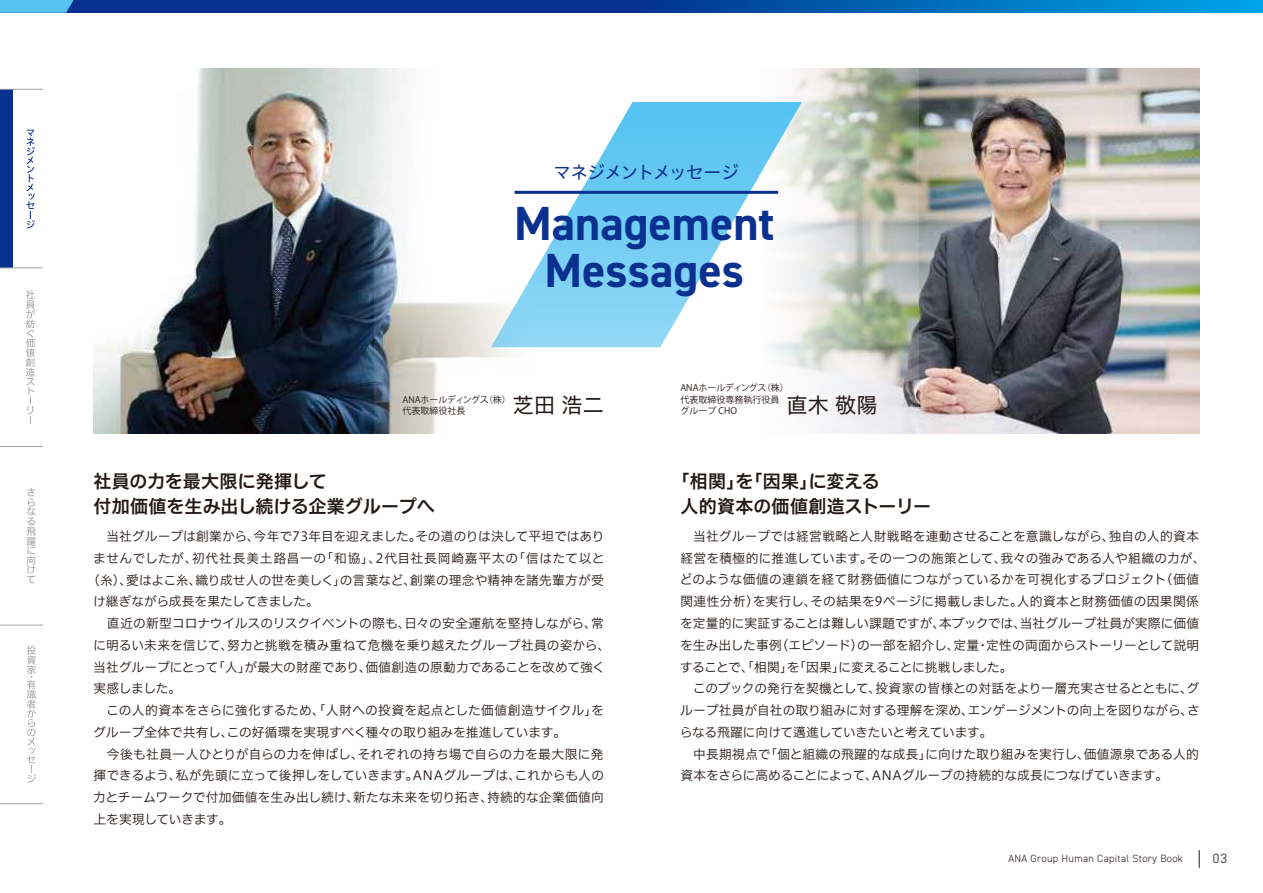
<style>
.page{position:relative;width:1263px;height:893px;background:#fff}
.page>*{position:absolute;margin:0;border:0;box-sizing:border-box;transform-origin:0 0}
.t1{font:700 48px/47.2px "DIN2014";color:#0b3190;text-align:center}
.t2{font:21px "Hiragino UD Sans F Std N W4";letter-spacing:.02em;color:#221815}
.t3{font:18px/25.5px "Hiragino UD Sans F Std N W6";color:#221815}
.t4{font:18px "Hiragino UD Sans Std N W4";letter-spacing:-.065em;color:#0b3190}
.t5{font:300 13.5px "DIN2014";color:#221815}
.t6{font:12.75px/21.8px "Hiragino UD Sans F Std N W3";color:#221815}
.t7{font:12.75px "Hiragino UD Sans F Std N W3";letter-spacing:.05em;color:#221815}
.t8{font:12.75px "Hiragino UD Sans F Std N W3";letter-spacing:-.02em;color:#221815}
.t9{font:12.75px "Hiragino UD Sans F Std N W3";letter-spacing:-.03em;color:#221815}
.t10{font:300 10.5px "DIN2014";letter-spacing:.03em;color:#221815}
.t11{font:9.75px "Hiragino UD Sans F Std N W4";color:#9fa0a0}
.t12{font:9px/11.2px "Koz Go Pr 6 N";color:#221815}
</style>
<div class="page">
<img style="left:94px;top:68px;width:280px;height:366px">
<img style="left:918px;top:68px;width:281px;height:366px">
<svg style="left:374px;top:68px;width:544px;height:366px"></svg>
<div style="left:0;top:89px;width:13px;height:179px;background:#0b3190"></div>
<hr style="left:0;top:89px;width:43px;height:1px;background:#9fa0a0">
<hr style="left:0;top:268px;width:43px;height:1px;background:#9fa0a0">
<hr style="left:0;top:446px;width:43px;height:1px;background:#9fa0a0">
<hr style="left:0;top:625px;width:43px;height:1px;background:#9fa0a0">
<hr style="left:0;top:803px;width:43px;height:1px;background:#9fa0a0">
<svg style="left:26px;top:130px;width:9px;height:98px"></svg>
<svg style="left:26px;top:290px;width:9px;height:134px"></svg>
<svg style="left:27px;top:646px;width:9px;height:137px"></svg>
<svg style="left:81px;top:0;width:1182px;height:13px;background:#0550a6"></svg>
<svg style="left:0;top:0;width:81px;height:13px"></svg>
<svg style="left:1199px;top:850px;width:1px;height:17px"></svg>
<svg style="left:491px;top:102px;width:311px;height:245px"></svg>
<hr style="left:514px;top:191px;width:264px;height:3px;background:#0b3190">
<p class="t11" style="left:27px;top:485px;width:11px">さ</p>
<p class="t11" style="left:27px;top:495px;width:11px">ら</p>
<p class="t11" style="left:27px;top:504px;width:11px">な</p>
<p class="t11" style="left:27px;top:514px;width:11px">る</p>
<p class="t11" style="left:27px;top:524px;width:11px">飛</p>
<p class="t11" style="left:27px;top:533px;width:11px">躍</p>
<p class="t11" style="left:27px;top:543px;width:11px">に</p>
<p class="t11" style="left:27px;top:553px;width:11px">向</p>
<p class="t11" style="left:27px;top:562px;width:11px">け</p>
<p class="t11" style="left:27px;top:572px;width:11px">て</p>
<h3 class="t4" style="left:553px;top:158px;width:187px">マネジメントメッセージ</h3>
<h1 class="t1" style="left:514px;top:199px;width:262px">Management<br>Messages</h1>
<p class="t12" style="left:402px;top:394px;width:110px">ANAホールディングス（株）代表取締役社長</p>
<h2 class="t2" style="left:513px;top:390px;width:93px">芝田 浩二</h2>
<p class="t12" style="left:680px;top:383px;width:110px">ANAホールディングス（株）代表取締役専務執行役員グループ CHO</p>
<h2 class="t2" style="left:786px;top:390px;width:93px">直木 敬陽</h2>
<h3 class="t3" style="left:94px;top:467px;width:343px">社員の力を最大限に発揮して<br>付加価値を生み出し続ける企業グループへ</h3>
<p class="t6" style="left:106px;top:525px;width:500px">当社グループは創業から、今年で73年目を迎えました。その道のりは決して平坦ではあり</p>
<p class="t7" style="left:93px;top:548px;width:513px">ませんでしたが、初代社長美土路昌一の「和協」、2代目社長岡崎嘉平太の「信はたて以と</p>
<p class="t6" style="left:87px;top:568px;width:518px">（糸）、愛はよこ糸、織り成せ人の世を美しく」の言葉など、創業の理念や精神を諸先輩方が受</p>
<p class="t8" style="left:93px;top:592px;width:227px">け継ぎながら成長を果たしてきました。</p>
<p class="t6" style="left:94px;top:612px;width:512px">　直近の新型コロナウイルスのリスクイベントの際も、日々の安全運航を堅持しながら、常</p>
<p class="t6" style="left:93px;top:633px;width:518px">に明るい未来を信じて、努力と挑戦を積み重ねて危機を乗り越えたグループ社員の姿から、</p>
<p class="t6" style="left:93px;top:655px;width:513px">当社グループにとって「人」が最大の財産であり、価値創造の原動力であることを改めて強く</p>
<p class="t6" style="left:94px;top:677px;width:89px">実感しました。</p>
<p class="t6" style="left:106px;top:699px;width:499px">この人的資本をさらに強化するため、「人財への投資を起点とした価値創造サイクル」を</p>
<p class="t6" style="left:93px;top:720px;width:474px">グループ全体で共有し、この好循環を実現すべく種々の取り組みを推進しています。</p>
<p class="t6" style="left:94px;top:742px;width:512px">　今後も社員一人ひとりが自らの力を伸ばし、それぞれの持ち場で自らの力を最大限に発</p>
<p class="t6" style="left:94px;top:764px;width:512px">揮できるよう、私が先頭に立って後押しをしていきます。ANAグループは、これからも人の</p>
<p class="t6" style="left:93px;top:786px;width:512px">力とチームワークで付加価値を生み出し続け、新たな未来を切り拓き、持続的な企業価値向</p>
<p class="t9" style="left:94px;top:809px;width:139px">上を実現していきます。</p>
<h3 class="t3" style="left:680px;top:467px;width:252px;text-indent:-9px">「相関」を「因果」に変える<br>人的資本の価値創造ストーリー</h3>
<p class="t6" style="left:680px;top:525px;width:527px;text-indent:14px">当社グループでは経営戦略と人財戦略を連動させることを意識しながら、独自の人的資本経営を積極的に推進しています。その一つの施策として、我々の強みである人や組織の力が、どのような価値の連鎖を経て財務価値につながっているかを可視化するプロジェクト(価値関連性分析)を実行し、その結果を9ページに掲載しました。人的資本と財務価値の因果関係を定量的に実証することは難しい課題ですが、本ブックでは、当社グループ社員が実際に価値を生み出した事例(エピソード)の一部を紹介し、定量・定性の両面からストーリーとして説明することで、「相関」を「因果」に変えることに挑戦しました。</p>
<p class="t6" style="left:680px;top:677px;width:521px;text-indent:13px">このブックの発行を契機として、投資家の皆様との対話をより一層充実させるとともに、グループ社員が自社の取り組みに対する理解を深め、エンゲージメントの向上を図りながら、さらなる飛躍に向けて邁進していきたいと考えています。<br>　中長期視点で「個と組織の飛躍的な成長」に向けた取り組みを実行し、価値源泉である人的資本をさらに高めることによって、ANAグループの持続的な成長につなげていきます。</p>
<p class="t10" style="left:1008px;top:852px;width:176px">ANA Group Human Capital Story Book</p>
<p class="t5" style="left:1213px;top:850px;width:16px">03</p>
</div>
